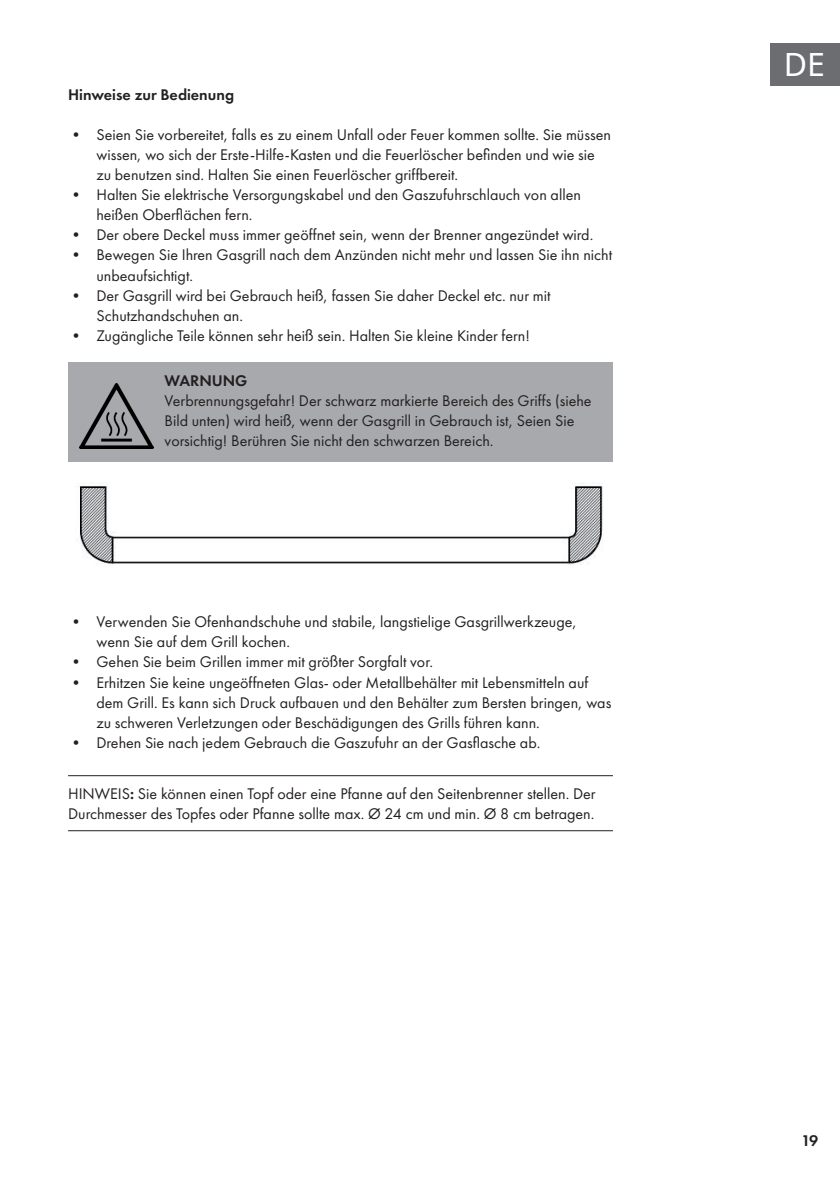
<style>
.page{position:relative;width:840px;height:1191px;background:#fff}
.page>*{position:absolute;margin:0;border:0;box-sizing:border-box;transform-origin:0 0}
.t1{font:32px "Noto Sans";color:#fff}
.t2{font:16px/20px "Futura PTW08";color:#231f20}
.t3{font:600 16px "Futura PTW08";color:#231f20}
.s1{font-weight:600}
</style>
<div class="page">
<div style="left:770px;top:43px;width:69px;height:42px;background:#6c6d70"></div>
<div style="left:68px;top:362px;width:544px;height:99px;background:#a8a9ad"></div>
<hr style="left:68px;top:775px;width:544px;height:1px;background:#231f20">
<hr style="left:68px;top:830px;width:544px;height:1px;background:#231f20">
<img style="left:79px;top:384px;width:74px;height:64px">
<img style="left:79px;top:482px;width:525px;height:83px">
<p class="t3" style="left:68px;top:85px;width:167px">Hinweise zur Bedienung</p>
<p class="t2" style="left:96px;top:125px;width:515px;text-indent:-28px">• Seien Sie vorbereitet, falls es zu einem Unfall oder Feuer kommen sollte. Sie müssen wissen, wo sich der Erste-Hilfe-Kasten und die Feuerlöscher befinden und wie sie zu benutzen sind. Halten Sie einen Feuerlöscher griffbereit.</p>
<p class="t2" style="left:96px;top:185px;width:485px;text-indent:-28px">• Halten Sie elektrische Versorgungskabel und den Gaszufuhrschlauch von allen heißen Oberflächen fern.</p>
<p class="t2" style="left:68px;top:225px;width:526px">• Der obere Deckel muss immer geöffnet sein, wenn der Brenner angezündet wird.</p>
<p class="t2" style="left:96px;top:245px;width:517px;text-indent:-28px">• Bewegen Sie Ihren Gasgrill nach dem Anzünden nicht mehr und lassen Sie ihn nicht unbeaufsichtigt.</p>
<p class="t2" style="left:96px;top:285px;width:455px;text-indent:-28px">• Der Gasgrill wird bei Gebrauch heiß, fassen Sie daher Deckel etc. nur mit<br>Schutzhandschuhen an.</p>
<p class="t2" style="left:68px;top:325px;width:463px">• Zugängliche Teile können sehr heiß sein. Halten Sie kleine Kinder fern!</p>
<p class="t3" style="left:164px;top:371px;width:85px">WARNUNG</p>
<p class="t2" style="left:164px;top:391px;width:428px">Verbrennungsgefahr! Der schwarz markierte Bereich des Griffs (siehe<br>Bild unten) wird heiß, wenn der Gasgrill in Gebrauch ist, Seien Sie vorsichtig! Berühren Sie nicht den schwarzen Bereich.</p>
<p class="t2" style="left:96px;top:612px;width:481px;text-indent:-28px">• Verwenden Sie Ofenhandschuhe und stabile, langstielige Gasgrillwerkzeuge, wenn Sie auf dem Grill kochen.</p>
<p class="t2" style="left:68px;top:652px;width:366px">• Gehen Sie beim Grillen immer mit größter Sorgfalt vor.</p>
<p class="t2" style="left:96px;top:672px;width:516px;text-indent:-28px">• Erhitzen Sie keine ungeöffneten Glas- oder Metallbehälter mit Lebensmitteln auf dem Grill. Es kann sich Druck aufbauen und den Behälter zum Bersten bringen, was zu schweren Verletzungen oder Beschädigungen des Grills führen kann.</p>
<p class="t2" style="left:68px;top:732px;width:473px">• Drehen Sie nach jedem Gebrauch die Gaszufuhr an der Gasflasche ab.</p>
<p class="t2" style="left:68px;top:783px;width:528px">HINWEIS<span class="s1">:</span> Sie können einen Topf oder eine Pfanne auf den Seitenbrenner stellen. Der<br>Durchmesser des Topfes oder Pfanne sollte max. Ø 24 cm und min. Ø 8 cm betragen.</p>
<h1 class="t1" style="left:783px;top:42px;width:43px">DE</h1>
<p class="t3" style="left:801px;top:1130px;width:18px">19</p>
</div>
